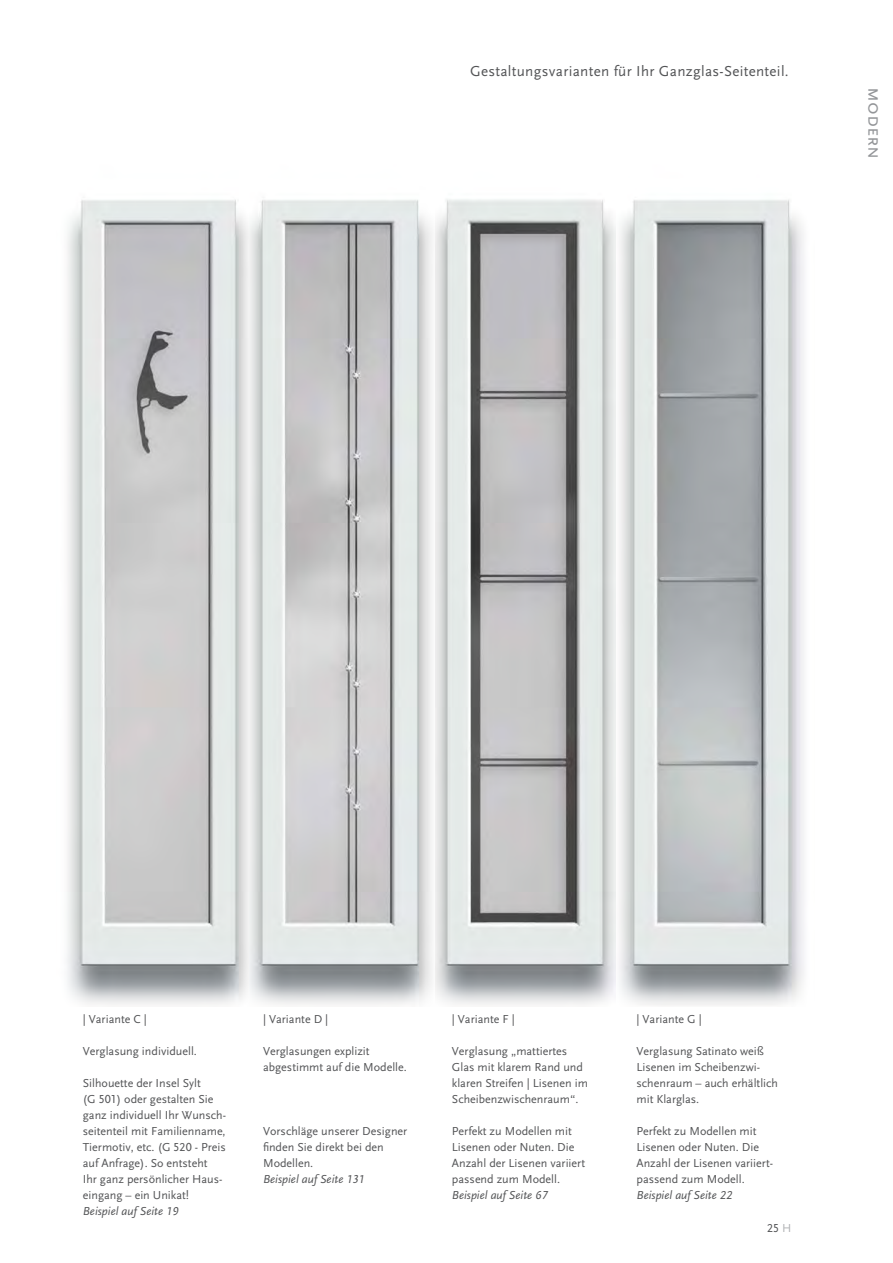
<style>
.page{position:relative;width:893px;height:1263px;background:#fff}
.page>*{position:absolute;margin:0;border:0;box-sizing:border-box;transform-origin:0 0}
.t1{font:19.65px "Scala Sans LF Caps";letter-spacing:.005em;color:#939598}
.t2{font:15.15px "Scala Sans LF";letter-spacing:.02em;color:#535456}
.t3{font:12px/16px "Scala Sans LF";color:#535456}
.t4{font:italic 12px "Scala Sans LF";color:#535456}
.s1{color:#b2b4b6}
</style>
<div class="page">
<img style="left:249px;top:200px;width:183px;height:805px">
<img style="left:615px;top:199px;width:189px;height:807px">
<img style="left:435px;top:199px;width:180px;height:806px">
<img style="left:67px;top:199px;width:182px;height:806px">
<p class="t2" style="left:470px;top:65px;width:320px">Gestaltungsvarianten für Ihr Ganzglas-Seitenteil.</p>
<h1 class="t1" style="left:887px;top:87px;width:74px;rotate:90deg">modern</h1>
<p class="t3" style="left:83px;top:1012px;width:65px">| Variante C |</p>
<p class="t3" style="left:83px;top:1044px;width:116px">Verglasung individuell.</p>
<p class="t3" style="left:83px;top:1076px;width:145px">Silhouette der Insel Sylt<br>(G 501) oder gestalten Sie ganz individuell Ihr Wunsch&shy;seitenteil mit Familienname,<br>Tiermotiv, etc. (G 520 - Preis auf Anfrage). So entsteht<br>Ihr ganz persönlicher Haus&shy;eingang – ein Unikat!</p>
<p class="t4" style="left:83px;top:1206px;width:97px">Beispiel auf Seite 19</p>
<p class="t3" style="left:263px;top:1012px;width:67px">| Variante D |</p>
<p class="t3" style="left:263px;top:1044px;width:145px">Verglasungen explizit abgestimmt auf die Modelle.</p>
<p class="t3" style="left:263px;top:1124px;width:146px">Vorschläge unserer Designer finden Sie direkt bei den<br>Modellen.</p>
<p class="t4" style="left:263px;top:1174px;width:103px">Beispiel auf Seite 131</p>
<p class="t3" style="left:452px;top:1012px;width:64px">| Variante F |</p>
<p class="t3" style="left:452px;top:1044px;width:138px">Verglasung „mattiertes<br>Glas mit klarem Rand und klaren Streifen | Lisenen im<br>Scheibenzwischenraum“.</p>
<p class="t3" style="left:452px;top:1124px;width:135px">Perfekt zu Modellen mit<br>Lisenen oder Nuten. Die<br>Anzahl der Lisenen variiert passend zum Modell.</p>
<p class="t4" style="left:452px;top:1190px;width:97px">Beispiel auf Seite 67</p>
<p class="t3" style="left:636px;top:1012px;width:67px">| Variante G |</p>
<p class="t3" style="left:636px;top:1044px;width:143px">Verglasung Satinato weiß<br>Lisenen im Scheibenzwi&shy;schenraum – auch erhältlich mit Klarglas.</p>
<p class="t3" style="left:636px;top:1124px;width:138px">Perfekt zu Modellen mit<br>Lisenen oder Nuten. Die<br>Anzahl der Lisenen variiert&shy;passend zum Modell.</p>
<p class="t4" style="left:636px;top:1190px;width:97px">Beispiel auf Seite 22</p>
<p class="t3" style="left:767px;top:1221px;width:26px">25 <span class="s1">H</span></p>
</div>
